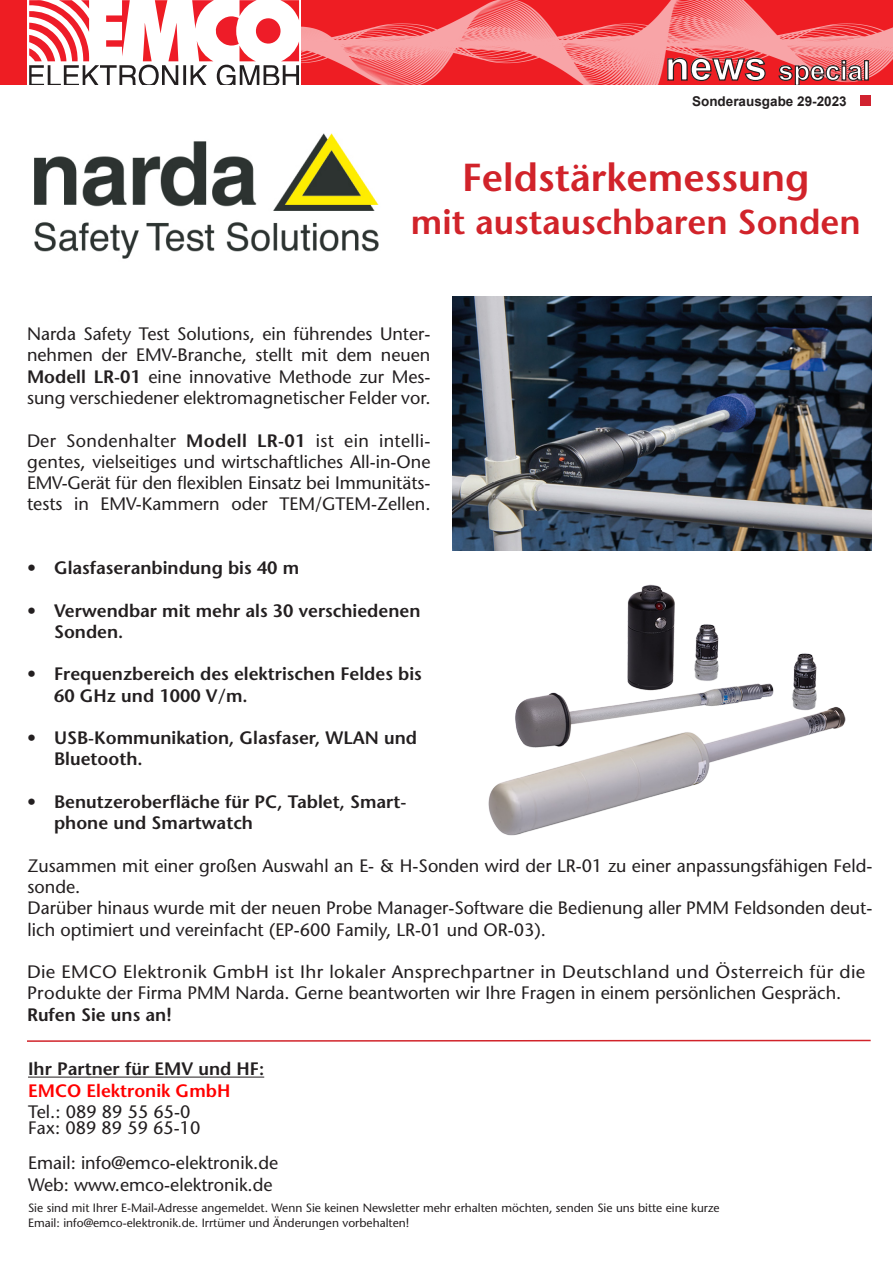
<style>
.page{position:relative;width:893px;height:1263px;background:#fff}
.page>*{position:absolute;margin:0;border:0;box-sizing:border-box;transform-origin:0 0}
.Infokasten_2{font:600 39px "Stone Sans Std";color:#d1232a}
.Infokasten_2-2{font:600 34.5px "Stone Sans Std";color:#d1232a}
.t1{font:700 27px "Arial";color:#fff}
.Infokasten_2-3{font:500 18px/21.3px "Stone Sans Std";color:#231f20}
.Infokasten_2-4{font:600 18px/21.3px "Stone Sans Std";color:#231f20}
.Infokasten_2-5{font:500 18px/21.3px "Stone Sans Std";letter-spacing:.02em;color:#231f20;scale:1.04 1}
.Fließtext{font:500 18px "Stone Sans Std";color:#231f20}
.t2{font:700 13.5px "Arial";color:#231f20}
.Infokasten_2-6{font:500 12px/15px "Stone Sans Std";color:#231f20}
.s1{font-size:40.8px}
.s2{font-weight:600}
.s3{color:#f00}
.s4{font-weight:500}
</style>
<div class="page">
<div style="left:860px;top:96px;width:11px;height:10px;background:#d1222f"></div>
<div style="left:0;top:0;width:893px;height:85px;background:#ee1d23"></div>
<img style="left:301px;top:0;width:592px;height:85px">
<svg style="left:29px;top:0;width:270px;height:85px"></svg>
<svg style="left:667px;top:57px;width:99px;height:25px"></svg>
<svg style="left:778px;top:60px;width:86px;height:25px"></svg>
<div style="left:864px;top:60px;width:5px;height:21px;border:1px solid #231f20"></div>
<svg style="left:27px;top:1039px;width:844px;height:3px"></svg>
<hr style="left:28px;top:1077px;width:236px;height:1px;background:#231f20">
<img style="left:34px;top:133px;width:345px;height:126px">
<img style="left:453px;top:297px;width:418px;height:253px">
<img style="left:488px;top:584px;width:358px;height:252px">
<h3 class="t1" style="left:665px;top:52px;width:207px"><span class="s1">news</span> special</h3>
<p class="t2" style="left:692px;top:92px;width:156px">Sonderausgabe 29-2023</p>
<p class="Infokasten_2" style="left:462px;top:154px;width:349px">Feldstärkemessung</p>
<p class="Infokasten_2-2" style="left:411px;top:201px;width:451px">mit austauschbaren Sonden</p>
<p class="Infokasten_2-3" style="left:27px;top:323px;width:405px;text-align:justify">Narda Safety Test Solutions, ein führendes Unter&shy;nehmen der EMV-Branche, stellt mit dem neuen <span class="s2">Modell LR-01</span> eine innovative Methode zur Mes&shy;sung verschiedener elektromagnetischer Felder vor.</p>
<p class="Infokasten_2-3" style="left:27px;top:430px;width:405px">Der Sondenhalter <span class="s2">Modell LR-01</span> ist ein intelli&shy;gentes, vielseitiges und wirtschaftliches All-in-One</p>
<p class="Infokasten_2-3" style="left:27px;top:472px;width:405px">EMV-Gerät für den flexiblen Einsatz bei Immunitäts&shy;tests in EMV-Kammern oder TEM/GTEM-Zellen.</p>
<p class="Infokasten_2-4" style="left:27px;top:557px;width:274px">• Glasfaseranbindung bis 40 m</p>
<p class="Infokasten_2-4" style="left:54px;top:600px;width:368px;text-indent:-27px">• Verwendbar mit mehr als 30 verschiedenen<br>Sonden.</p>
<p class="Infokasten_2-4" style="left:54px;top:663px;width:369px;text-indent:-27px">• Frequenzbereich des elektrischen Feldes bis<br>60 GHz und 1000 V/m.</p>
<p class="Infokasten_2-4" style="left:54px;top:727px;width:365px;text-indent:-27px">• USB-Kommunikation, Glasfaser, WLAN und<br>Bluetooth.</p>
<p class="Infokasten_2-4" style="left:54px;top:791px;width:354px;text-indent:-27px">• Benutzeroberfläche für PC, Tablet, Smart&shy;phone und Smartwatch</p>
<p class="Infokasten_2-3" style="left:28px;top:855px;width:846px">Zusammen mit einer großen Auswahl an E- &amp; H-Sonden wird der LR-01 zu einer anpassungsfähigen Feld&shy;sonde.</p>
<p class="Infokasten_2-3" style="left:28px;top:897px;width:846px">Darüber hinaus wurde mit der neuen Probe Manager-Software die Bedienung aller PMM Feldsonden deut&shy;lich optimiert und vereinfacht (EP-600 Family, LR-01 und OR-03).</p>
<p class="Infokasten_2-5" style="left:27px;top:961px;width:808px">Die EMCO Elektronik GmbH ist Ihr lokaler Ansprechpartner in Deutschland und Österreich für die<br>Produkte der Firma PMM Narda. Gerne beantworten wir Ihre Fragen in einem persönlichen Gespräch.</p>
<p class="Infokasten_2-4" style="left:27px;top:1004px;width:146px">Rufen Sie uns an!</p>
<p class="Infokasten_2-4" style="left:28px;top:1058px;width:238px">Ihr Partner für EMV und HF:<br><span class="s3">EMCO Elektronik GmbH<br></span><span class="s4">Tel.: 089 89 55 65-0</span></p>
<p class="Infokasten_2-3" style="left:28px;top:1117px;width:174px">Fax: 089 89 59 65-10</p>
<p class="Fließtext" style="left:28px;top:1152px;width:252px">Email: info@emco-elektronik.de</p>
<p class="Fließtext" style="left:28px;top:1174px;width:246px">Web: www.emco-elektronik.de</p>
<p class="Infokasten_2-6" style="left:28px;top:1200px;width:693px">Sie sind mit Ihrer E-Mail-Adresse angemeldet. Wenn Sie keinen Newsletter mehr erhalten möchten, senden Sie uns bitte eine kurze<br>Email: info@emco-elektronik.de. Irrtümer und Änderungen vorbehalten!</p>
</div>
